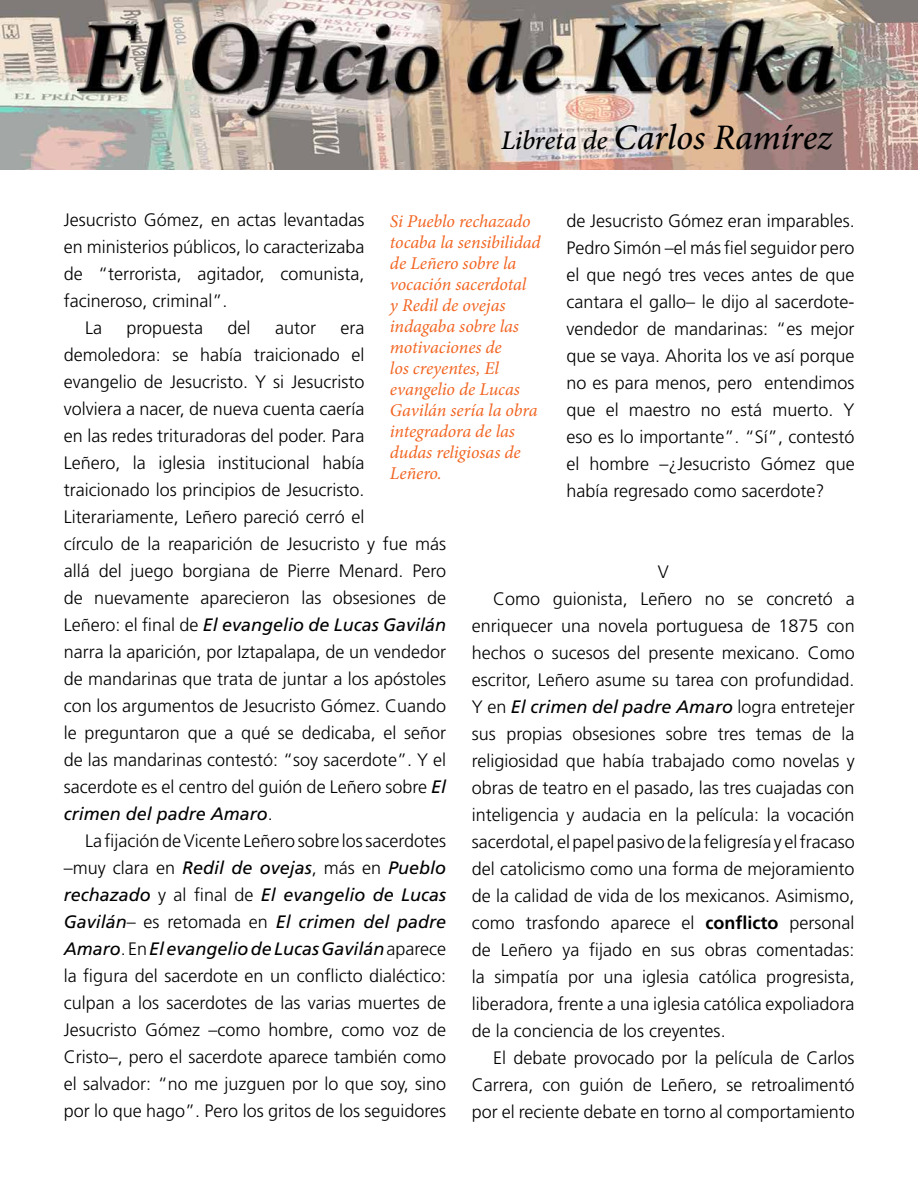
<style>
.page{position:relative;width:918px;height:1188px;background:#fff}
.page>*{position:absolute;margin:0;border:0;box-sizing:border-box;transform-origin:0 0}
.t1{font:italic 500 36px "Minion Pro";letter-spacing:-.005em;color:#000}
.t2{font:300 18px/27px "Frutiger";color:#000;text-align:justify}
.t3{font:italic 18px/21px "Minion Pro";letter-spacing:-.005em;color:#f26522}
.t4{font:italic 18px "Frutiger";color:#000}
.s1{font-size:27px}
.s2{font-weight:400;font-style:italic}
.s3{font-weight:300;font-style:normal}
.s4{font-weight:700}
</style>
<div class="page">
<img style="left:0;top:0;width:918px;height:170px">
<h1 class="t1" style="left:501px;top:113px;width:333px"><span class="s1">Libreta de</span> Carlos Ramírez</h1>
<p class="t2" style="left:64px;top:206px;width:302px">Jesucristo Gómez, en actas levantadas</p>
<p class="t2" style="left:64px;top:233px;width:302px">en ministerios públicos, lo caracterizaba</p>
<p class="t2" style="left:64px;top:260px;width:302px">de “terrorista, agitador, comunista,</p>
<p class="t2" style="left:64px;top:287px;width:165px">facineroso, criminal”.</p>
<p class="t2" style="left:85px;top:314px;width:18px">La</p>
<p class="t2" style="left:126px;top:314px;width:78px">propuesta</p>
<p class="t2" style="left:228px;top:314px;width:25px">del</p>
<p class="t2" style="left:275px;top:314px;width:43px">autor</p>
<p class="t3" style="left:390px;top:210px;width:152px">Si Pueblo rechazado tocaba la sensibilidad de Leñero sobre la vocación sacerdotal<br>y Redil de ovejas indagaba sobre las motivaciones de<br>los creyentes, El evangelio de Lucas<br>Gavilán sería la obra integradora de las dudas religiosas de<br>Leñero.</p>
<p class="t2" style="left:566px;top:208px;width:290px">de Jesucristo Gómez eran imparables.<br>Pedro Simón –el más fiel seguidor pero el que negó tres veces antes de que cantara el gallo– le dijo al sacerdote&shy;vendedor de mandarinas: “es mejor que se vaya. Ahorita los ve así porque no es para menos, pero entendimos que el maestro no está muerto. Y eso es lo importante”. “Sí”, contestó el hombre –¿Jesucristo Gómez que había regresado como sacerdote?</p>
<p class="t2" style="left:64px;top:314px;width:384px;text-align:left;text-indent:277px">era demoledora: se había traicionado el<br>evangelio de Jesucristo. Y si Jesucristo<br>volviera a nacer, de nueva cuenta caería<br>en las redes trituradoras del poder. Para<br>Leñero, la iglesia institucional había traicionado los principios de Jesucristo.<br>Literariamente, Leñero pareció cerró el<br>círculo de la reaparición de Jesucristo y fue más allá del juego borgiana de Pierre Menard. Pero de nuevamente aparecieron las obsesiones de Leñero: el final de <span class="s2">El evangelio de Lucas Gavilán </span>narra la aparición, por Iztapalapa, de un vendedor de mandarinas que trata de juntar a los apóstoles con los argumentos de Jesucristo Gómez. Cuando le preguntaron que a qué se dedicaba, el señor de las mandarinas contestó: “soy sacerdote”. Y el sacerdote es el centro del guión de Leñero sobre <span class="s2">El crimen del padre Amaro</span>.</p>
<p class="t2" style="left:64px;top:827px;width:384px;text-indent:21px">La fijación de Vicente Leñero sobre los sacerdotes –muy clara en <span class="s2">Redil de ovejas</span>, más en <span class="s2">Pueblo rechazado</span> y al final de <span class="s2">El evangelio de Lucas Gavilán</span>– es retomada en <span class="s2">El crimen del padre Amaro</span>. En <span class="s2">El evangelio de Lucas Gavilán</span> aparece la figura del sacerdote en un conflicto dialéctico: culpan a los sacerdotes de las varias muertes de Jesucristo Gómez –como hombre, como voz de Cristo–, pero el sacerdote aparece también como el salvador: “no me juzguen por lo que soy, sino por lo que hago”. Pero los gritos de los seguidores</p>
<p class="t2" style="left:658px;top:559px;width:12px">V</p>
<p class="t2" style="left:493px;top:586px;width:363px">Como guionista, Leñero no se concretó a</p>
<p class="t2" style="left:472px;top:613px;width:384px">enriquecer una novela portuguesa de 1875 con</p>
<p class="t2" style="left:472px;top:640px;width:384px">hechos o sucesos del presente mexicano. Como</p>
<p class="t2" style="left:472px;top:667px;width:384px">escritor, Leñero asume su tarea con profundidad.</p>
<p class="t4" style="left:472px;top:697px;width:384px"><span class="s3">Y en</span> El crimen del padre Amaro <span class="s3">logra entretejer</span></p>
<p class="t2" style="left:472px;top:721px;width:384px">sus propias obsesiones sobre tres temas de la</p>
<p class="t2" style="left:472px;top:748px;width:384px">religiosidad que había trabajado como novelas y</p>
<p class="t2" style="left:472px;top:775px;width:384px">obras de teatro en el pasado, las tres cuajadas con</p>
<p class="t2" style="left:472px;top:802px;width:384px">inteligencia y audacia en la película: la vocación</p>
<p class="t2" style="left:472px;top:829px;width:384px">sacerdotal, el papel pasivo de la feligresía y el fracaso</p>
<p class="t2" style="left:472px;top:856px;width:384px">del catolicismo como una forma de mejoramiento</p>
<p class="t2" style="left:472px;top:883px;width:384px">de la calidad de vida de los mexicanos. Asimismo,</p>
<p class="t2" style="left:472px;top:910px;width:384px">como trasfondo aparece el <span class="s4">conflicto</span> personal</p>
<p class="t2" style="left:472px;top:937px;width:384px">de Leñero ya fijado en sus obras comentadas:</p>
<p class="t2" style="left:472px;top:964px;width:384px">la simpatía por una iglesia católica progresista,</p>
<p class="t2" style="left:472px;top:991px;width:384px">liberadora, frente a una iglesia católica expoliadora</p>
<p class="t2" style="left:472px;top:1018px;width:255px">de la conciencia de los creyentes.</p>
<p class="t2" style="left:493px;top:1045px;width:363px">El debate provocado por la película de Carlos</p>
<p class="t2" style="left:472px;top:1072px;width:384px">Carrera, con guión de Leñero, se retroalimentó</p>
<p class="t2" style="left:472px;top:1099px;width:384px">por el reciente debate en torno al comportamiento</p>
</div>
